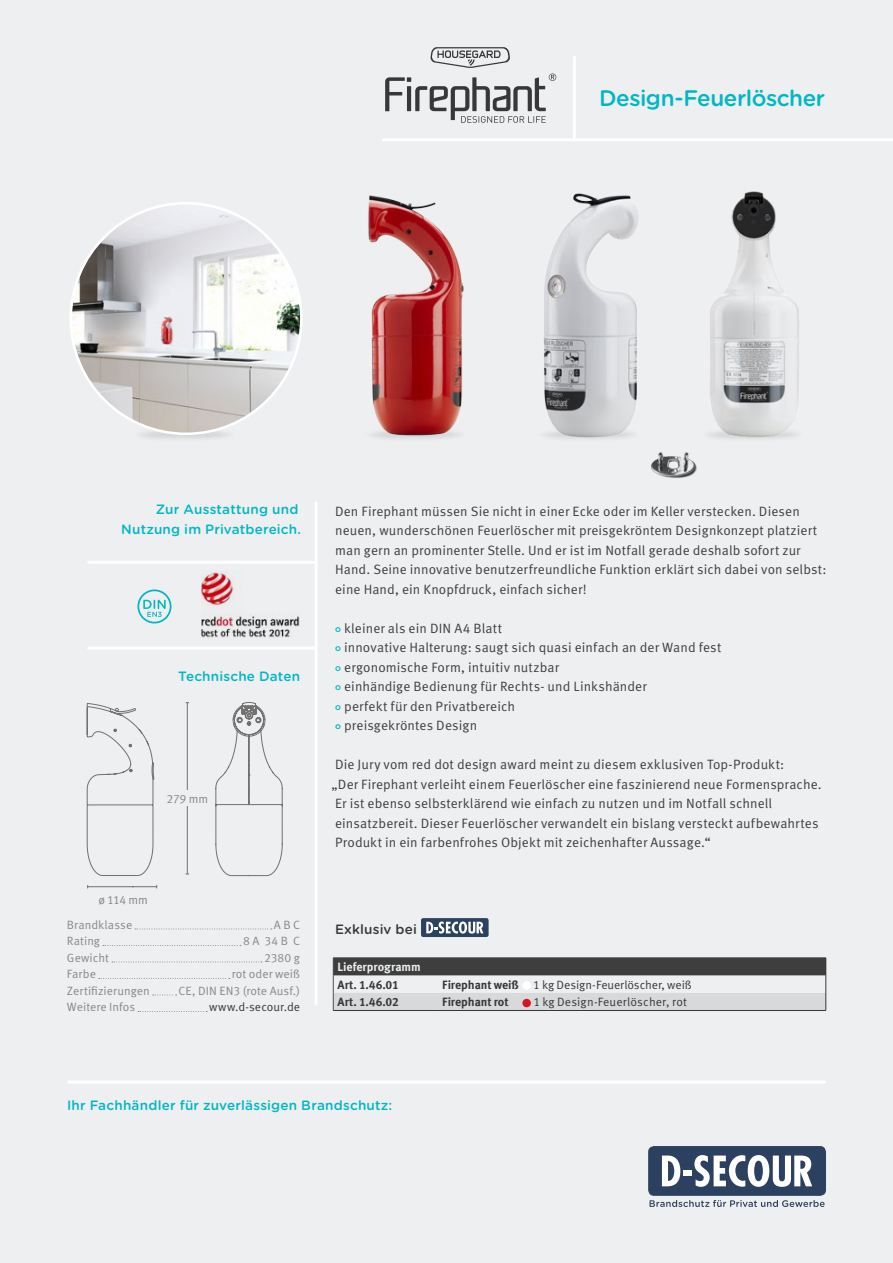
<style>
.page{position:relative;width:893px;height:1263px;background:#edeff0}
.page>*{position:absolute;margin:0;border:0;box-sizing:border-box;transform-origin:0 0}
.t1{font:500 22.5px "Gotham Rounded";letter-spacing:-.02em;color:#00b7c5}
.t2{font:13.5px/19.5px "Meta Pro";letter-spacing:.005em;color:#3e3e3f}
.t3{font:500 13.5px/19.5px "Gotham Rounded";letter-spacing:.015em;color:#00b7c5;text-align:right}
.t4{font:500 13.5px "Gotham Rounded";letter-spacing:.015em;color:#383839}
.t5{font:12px "Meta Pro";letter-spacing:.005em;color:#86888b}
.t6{font:12px "Meta Pro";letter-spacing:.005em;color:#383839}
.t7{font:700 12px "Meta Pro";letter-spacing:-.005em;color:#383839}
.t8{font:700 12px "Meta Pro";letter-spacing:-.005em;color:#edeff0}
.s1{font-family:"Gotham Rounded";font-weight:500;font-size:9px;color:#00b7c5}
.s2{font-weight:700}
</style>
<div class="page">
<hr style="left:68px;top:1080px;width:756px;height:3px;background:#fff">
<div style="left:648px;top:1146px;width:178px;height:50px;background:#2c4160;border-radius:6px"></div>
<svg style="left:662px;top:1155px;width:18px;height:31px"></svg>
<div style="left:684px;top:1170px;width:8px;height:5px;background:#fff"></div>
<svg style="left:694px;top:1155px;width:118px;height:32px"></svg>
<svg style="left:649px;top:1200px;width:176px;height:7px"></svg>
<img style="left:135px;top:423px;width:102px;height:16px">
<hr style="left:383px;top:138px;width:510px;height:3px;background:#fff">
<hr style="left:573px;top:57px;width:3px;height:80px;background:#fff">
<hr style="left:315px;top:503px;width:3px;height:501px;background:#fff">
<hr style="left:333px;top:957px;width:105px;height:1px;background:#3e3e3f">
<hr style="left:438px;top:957px;width:388px;height:1px;background:#3e3e3f">
<hr style="left:333px;top:1010px;width:105px;height:1px;background:#383839">
<hr style="left:438px;top:1010px;width:388px;height:1px;background:#383839">
<svg style="left:333px;top:958px;width:494px;height:52px"></svg>
<div style="left:522px;top:981px;width:9px;height:9px;background:#fff;border-radius:50%"></div>
<div style="left:522px;top:999px;width:9px;height:8px;background:#d7171f;border-radius:50%"></div>
<hr style="left:89px;top:561px;width:226px;height:3px;background:#fff">
<hr style="left:89px;top:647px;width:226px;height:3px;background:#fff">
<svg style="left:135px;top:928px;width:137px;height:1px"></svg>
<svg style="left:103px;top:945px;width:138px;height:1px"></svg>
<svg style="left:112px;top:961px;width:150px;height:1px"></svg>
<svg style="left:99px;top:978px;width:131px;height:1px"></svg>
<svg style="left:153px;top:994px;width:24px;height:1px"></svg>
<svg style="left:138px;top:1011px;width:69px;height:1px"></svg>
<img style="left:368px;top:195px;width:96px;height:244px">
<img style="left:709px;top:191px;width:90px;height:248px">
<img style="left:543px;top:193px;width:95px;height:246px">
<img style="left:71px;top:203px;width:230px;height:231px;border-radius:115px">
<img style="left:201px;top:572px;width:98px;height:65px">
<svg style="left:137px;top:589px;width:34px;height:34px"></svg>
<svg style="left:385px;top:47px;width:171px;height:76px"></svg>
<hr style="left:88px;top:886px;width:69px;height:1px;background:#231f20">
<svg style="left:86px;top:703px;width:69px;height:173px"></svg>
<svg style="left:185px;top:702px;width:98px;height:174px"></svg>
<div style="left:421px;top:918px;width:68px;height:19px;background:#2c4160;border-radius:2px"></div>
<svg style="left:426px;top:921px;width:57px;height:12px"></svg>
<img style="left:651px;top:452px;width:46px;height:26px">
<h1 class="t1" style="left:599px;top:82px;width:228px">Design-Feuerlöscher</h1>
<p class="t3" style="left:121px;top:499px;width:182px">Zur Ausstattung und<br>Nutzung im Privatbereich.</p>
<p class="t3" style="left:178px;top:666px;width:123px">Technische Daten</p>
<p class="t5" style="left:167px;top:791px;width:43px">279 mm</p>
<p class="t5" style="left:98px;top:892px;width:51px">ø 114 mm</p>
<p class="t5" style="left:67px;top:917px;width:67px">Brandklasse</p>
<p class="t5" style="left:274px;top:917px;width:28px">A B C</p>
<p class="t5" style="left:67px;top:934px;width:35px">Rating</p>
<p class="t5" style="left:243px;top:934px;width:59px">8 A 34 B C</p>
<p class="t5" style="left:67px;top:950px;width:44px">Gewicht</p>
<p class="t5" style="left:264px;top:950px;width:38px">2380 g</p>
<p class="t5" style="left:67px;top:967px;width:30px">Farbe</p>
<p class="t5" style="left:232px;top:967px;width:70px">rot oder weiß</p>
<p class="t5" style="left:67px;top:983px;width:84px">Zertifizierungen</p>
<p class="t5" style="left:179px;top:983px;width:123px">CE, DIN EN3 (rote Ausf.)</p>
<p class="t5" style="left:67px;top:1000px;width:70px">Weitere Infos</p>
<p class="t6" style="left:209px;top:1000px;width:92px">www.d-secour.de</p>
<p class="t2" style="left:335px;top:501px;width:493px">Den Firephant müssen Sie nicht in einer Ecke oder im Keller verstecken. Diesen neuen, wunderschönen Feuerlöscher mit preisgekröntem Designkonzept platziert man gern an prominenter Stelle. Und er ist im Notfall gerade deshalb sofort zur Hand. Seine innovative benutzerfreundliche Funktion erklärt sich dabei von selbst: eine Hand, ein Knopfdruck, einfach sicher!</p>
<p class="t2" style="left:335px;top:618px;width:388px"><span class="s1">o</span> kleiner als ein DIN A4 Blatt<br><span class="s1">o</span> innovative Halterung: saugt sich quasi einfach an der Wand fest <span class="s1">o</span> ergonomische Form, intuitiv nutzbar<br><span class="s1">o</span> einhändige Bedienung für Rechts- und Linkshänder<br><span class="s1">o</span> perfekt für den Privatbereich<br><span class="s1">o</span> preisgekröntes Design</p>
<p class="t2" style="left:331px;top:755px;width:492px">Die Jury vom red dot design award meint zu diesem exklusiven Top-Produkt:<br>„Der Firephant verleiht einem Feuerlöscher eine faszinierend neue Formensprache.<br>Er ist ebenso selbsterklärend wie einfach zu nutzen und im Notfall schnell einsatzbereit. Dieser Feuerlöscher verwandelt ein bislang versteckt aufbewahrtes Produkt in ein farbenfrohes Objekt mit zeichenhafter Aussage.“</p>
<p class="t4" style="left:335px;top:919px;width:83px">Exklusiv bei</p>
<p class="t8" style="left:338px;top:959px;width:85px">Lieferprogramm</p>
<p class="t7" style="left:338px;top:977px;width:63px">Art. 1.46.01</p>
<p class="t6" style="left:442px;top:977px;width:251px"><span class="s2">Firephant weiß</span> 1 kg Design-Feuerlöscher, weiß</p>
<p class="t7" style="left:338px;top:994px;width:63px">Art. 1.46.02</p>
<p class="t7" style="left:442px;top:994px;width:68px">Firephant rot</p>
<p class="t6" style="left:533px;top:994px;width:155px">1 kg Design-Feuerlöscher, rot</p>
<p class="t3" style="left:67px;top:1095px;width:327px">Ihr Fachhändler für zuverlässigen Brandschutz:</p>
</div>
